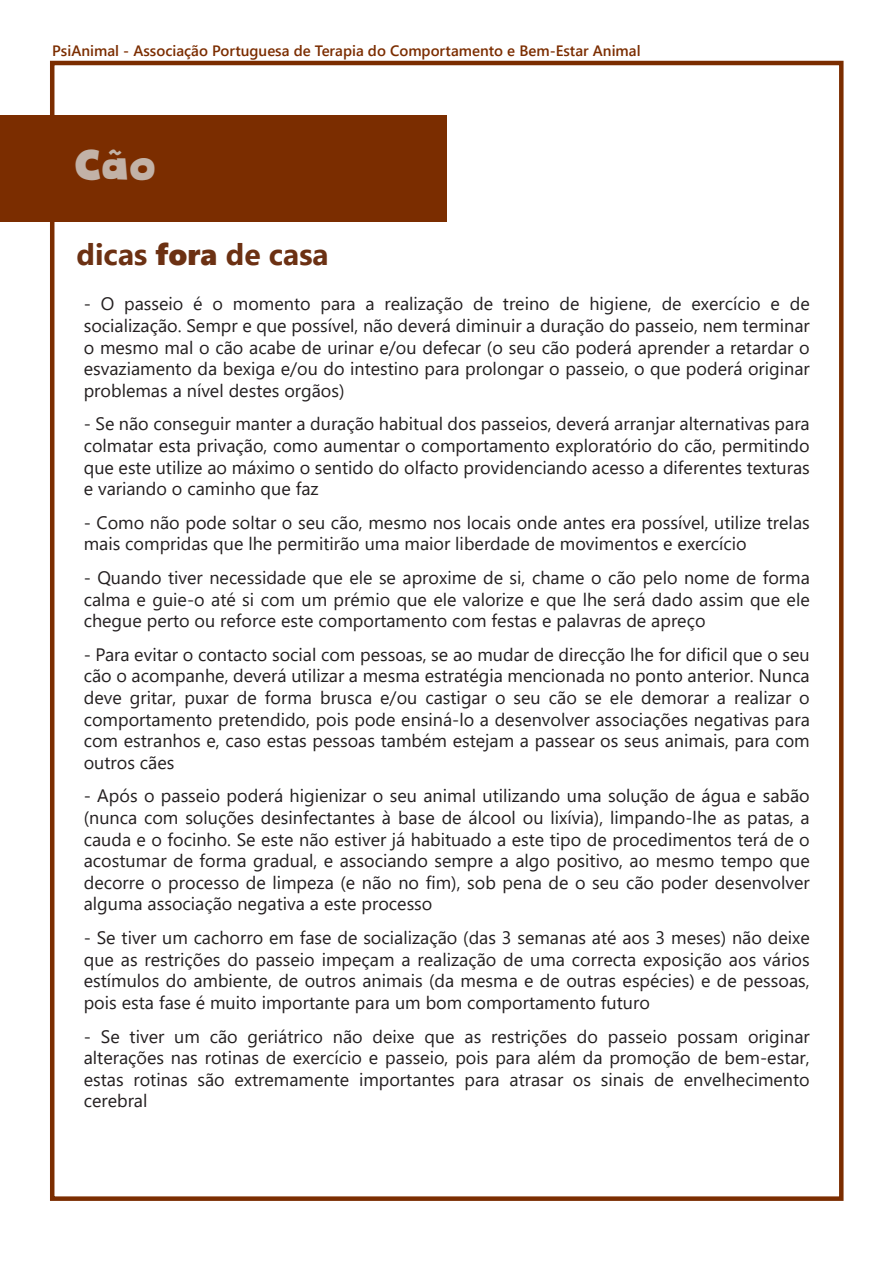
<style>
.page{position:relative;width:893px;height:1263px;background:#fff}
.page>*{position:absolute;margin:0;border:0;box-sizing:border-box;transform-origin:0 0}
.t1{font:42px "Cloudy Witha Chanceof Love";color:#c2b2a7}
.t2{font:700 30px "Segoe UI";color:#6c3113}
.t3{font:18px/21.6px "Segoe UI";color:#231f20;text-align:justify}
.t4{font:600 15px "Segoe UI";color:#7b2d00}
.s1{font-family:"Segoe UI Black";font-weight:400}
</style>
<div class="page">
<div style="left:50px;top:61px;width:793px;height:1140px;border:4px solid #7b2d00"></div>
<div style="left:0;top:115px;width:446px;height:107px;background:#7b2d00"></div>
<p class="t4" style="left:52px;top:36px;width:590px">PsiAnimal - Associação Portuguesa de Terapia do Comportamento e Bem-Estar Animal</p>
<h1 class="t1" style="left:76px;top:139px;width:83px">Cão</h1>
<h2 class="t2" style="left:76px;top:226px;width:254px">dicas <span class="s1">fora</span> de casa</h2>
<p class="t3" style="left:84px;top:292px;width:728px">- O passeio é o momento para a realização de treino de higiene, de exercício e de socialização. Sempr e que possível, não deverá diminuir a duração do passeio, nem terminar o mesmo mal o cão acabe de urinar e/ou defecar (o seu cão poderá aprender a retardar o esvaziamento da bexiga e/ou do intestino para prolongar o passeio, o que poderá originar problemas a nível destes orgãos)</p>
<p class="t3" style="left:84px;top:412px;width:728px">- Se não conseguir manter a duração habitual dos passeios, deverá arranjar alternativas para colmatar esta privação, como aumentar o comportamento exploratório do cão, permitindo que este utilize ao máximo o sentido do olfacto providenciando acesso a diferentes texturas e variando o caminho que faz</p>
<p class="t3" style="left:84px;top:510px;width:727px">- Como não pode soltar o seu cão, mesmo nos locais onde antes era possível, utilize trelas mais compridas que lhe permitirão uma maior liberdade de movimentos e exercício</p>
<p class="t3" style="left:84px;top:565px;width:728px">- Quando tiver necessidade que ele se aproxime de si, chame o cão pelo nome de forma calma e guie-o até si com um prémio que ele valorize e que lhe será dado assim que ele chegue perto ou reforce este comportamento com festas e palavras de apreço</p>
<p class="t3" style="left:84px;top:642px;width:728px">- Para evitar o contacto social com pessoas, se ao mudar de direcção lhe for dificil que o seu cão o acompanhe, deverá utilizar a mesma estratégia mencionada no ponto anterior. Nunca deve gritar, puxar de forma brusca e/ou castigar o seu cão se ele demorar a realizar o comportamento pretendido, pois pode ensiná-lo a desenvolver associações negativas para com estranhos e, caso estas pessoas também estejam a passear os seus animais, para com outros cães</p>
<p class="t3" style="left:84px;top:784px;width:728px">- Após o passeio poderá higienizar o seu animal utilizando uma solução de água e sabão (nunca com soluções desinfectantes à base de álcool ou lixívia), limpando-lhe as patas, a cauda e o focinho. Se este não estiver já habituado a este tipo de procedimentos terá de o acostumar de forma gradual, e associando sempre a algo positivo, ao mesmo tempo que decorre o processo de limpeza (e não no fim), sob pena de o seu cão poder desenvolver alguma associação negativa a este processo</p>
<p class="t3" style="left:84px;top:925px;width:728px">- Se tiver um cachorro em fase de socialização (das 3 semanas até aos 3 meses) não deixe que as restrições do passeio impeçam a realização de uma correcta exposição aos vários estímulos do ambiente, de outros animais (da mesma e de outras espécies) e de pessoas, pois esta fase é muito importante para um bom comportamento futuro</p>
<p class="t3" style="left:84px;top:1024px;width:728px">- Se tiver um cão geriátrico não deixe que as restrições do passeio possam originar alterações nas rotinas de exercício e passeio, pois para além da promoção de bem-estar, estas rotinas são extremamente importantes para atrasar os sinais de envelhecimento cerebral</p>
</div>
